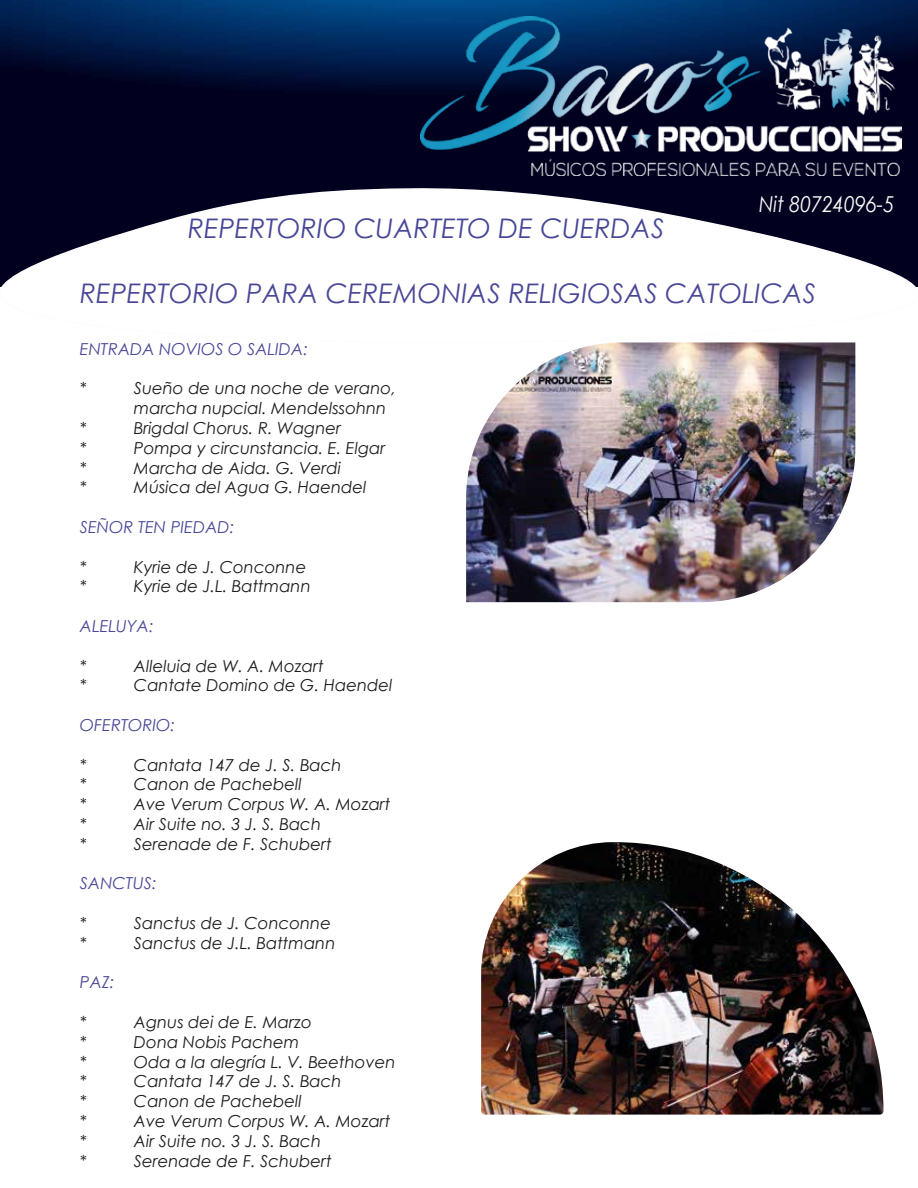
<style>
.page{position:relative;width:918px;height:1188px;background:#fff}
.page>*{position:absolute;margin:0;border:0;box-sizing:border-box;transform-origin:0 0}
.t1{font:italic 27px "Century Gothic";color:#4a4797}
.t2{font:italic 27px "Century Gothic";color:#474697}
.t3{font:italic 21.9px "Century Gothic";color:#fafaf8;scale:.9 1}
.t4{font:italic 16.5px/19.8px "Century Gothic";color:#1c1c1b}
.t5{font:italic 16.5px "Century Gothic";color:#494797}
</style>
<div class="page">
<img style="left:0;top:0;width:918px;height:187px">
<svg style="left:0;top:187px;width:918px;height:175px"></svg>
<img style="left:420px;top:17px;width:482px;height:158px">
<img style="left:466px;top:342px;width:389px;height:260px">
<img style="left:481px;top:842px;width:402px;height:273px">
<h1 class="t2" style="left:188px;top:209px;width:478px">REPERTORIO CUARTETO DE CUERDAS</h1>
<h2 class="t3" style="left:759px;top:189px;width:152px">Nit 80724096-5</h2>
<h1 class="t1" style="left:80px;top:274px;width:738px">REPERTORIO PARA CEREMONIAS RELIGIOSAS CATOLICAS</h1>
<p class="t5" style="left:80px;top:337px;width:230px">ENTRADA NOVIOS O SALIDA:</p>
<p class="t4" style="left:80px;top:378px;width:9px">*</p>
<p class="t4" style="left:134px;top:378px;width:264px">Sueño de una noche de verano, marcha nupcial. Mendelssohnn</p>
<p class="t4" style="left:80px;top:418px;width:9px">*</p>
<p class="t4" style="left:134px;top:418px;width:209px">Brigdal Chorus. R. Wagner</p>
<p class="t4" style="left:80px;top:438px;width:9px">*</p>
<p class="t4" style="left:134px;top:438px;width:253px">Pompa y circunstancia. E. Elgar</p>
<p class="t4" style="left:80px;top:458px;width:9px">*</p>
<p class="t4" style="left:134px;top:458px;width:209px">Marcha de Aida. G. Verdi</p>
<p class="t4" style="left:80px;top:477px;width:9px">*</p>
<p class="t4" style="left:134px;top:477px;width:234px">Música del Agua G. Haendel</p>
<p class="t5" style="left:80px;top:516px;width:156px">SEÑOR TEN PIEDAD:</p>
<p class="t4" style="left:80px;top:557px;width:9px">*</p>
<p class="t4" style="left:134px;top:557px;width:174px">Kyrie de J. Conconne</p>
<p class="t4" style="left:80px;top:576px;width:9px">*</p>
<p class="t4" style="left:134px;top:576px;width:178px">Kyrie de J.L. Battmann</p>
<p class="t5" style="left:80px;top:615px;width:75px">ALELUYA:</p>
<p class="t4" style="left:80px;top:656px;width:9px">*</p>
<p class="t4" style="left:134px;top:656px;width:191px">Alleluia de W. A. Mozart</p>
<p class="t4" style="left:80px;top:675px;width:9px">*</p>
<p class="t4" style="left:134px;top:675px;width:260px">Cantate Domino de G. Haendel</p>
<p class="t5" style="left:80px;top:714px;width:97px">OFERTORIO:</p>
<p class="t4" style="left:80px;top:755px;width:9px">*</p>
<p class="t4" style="left:134px;top:755px;width:209px">Cantata 147 de J. S. Bach</p>
<p class="t4" style="left:80px;top:774px;width:9px">*</p>
<p class="t4" style="left:134px;top:774px;width:169px">Canon de Pachebell</p>
<p class="t4" style="left:80px;top:794px;width:9px">*</p>
<p class="t4" style="left:134px;top:794px;width:258px">Ave Verum Corpus W. A. Mozart</p>
<p class="t4" style="left:80px;top:814px;width:9px">*</p>
<p class="t4" style="left:134px;top:814px;width:189px">Air Suite no. 3 J. S. Bach</p>
<p class="t4" style="left:80px;top:834px;width:9px">*</p>
<p class="t4" style="left:134px;top:834px;width:199px">Serenade de F. Schubert</p>
<p class="t5" style="left:80px;top:872px;width:78px">SANCTUS:</p>
<p class="t4" style="left:80px;top:913px;width:9px">*</p>
<p class="t4" style="left:134px;top:913px;width:199px">Sanctus de J. Conconne</p>
<p class="t4" style="left:80px;top:933px;width:9px">*</p>
<p class="t4" style="left:134px;top:933px;width:203px">Sanctus de J.L. Battmann</p>
<p class="t5" style="left:80px;top:971px;width:36px">PAZ:</p>
<p class="t4" style="left:80px;top:1012px;width:9px">*</p>
<p class="t4" style="left:134px;top:1012px;width:180px">Agnus dei de E. Marzo</p>
<p class="t4" style="left:80px;top:1032px;width:9px">*</p>
<p class="t4" style="left:134px;top:1032px;width:167px">Dona Nobis Pachem</p>
<p class="t4" style="left:80px;top:1052px;width:9px">*</p>
<p class="t4" style="left:134px;top:1052px;width:263px">Oda a la alegría L. V. Beethoven</p>
<p class="t4" style="left:80px;top:1071px;width:9px">*</p>
<p class="t4" style="left:134px;top:1071px;width:209px">Cantata 147 de J. S. Bach</p>
<p class="t4" style="left:80px;top:1091px;width:9px">*</p>
<p class="t4" style="left:134px;top:1091px;width:169px">Canon de Pachebell</p>
<p class="t4" style="left:80px;top:1111px;width:9px">*</p>
<p class="t4" style="left:134px;top:1111px;width:258px">Ave Verum Corpus W. A. Mozart</p>
<p class="t4" style="left:80px;top:1131px;width:9px">*</p>
<p class="t4" style="left:134px;top:1131px;width:189px">Air Suite no. 3 J. S. Bach</p>
<p class="t4" style="left:80px;top:1151px;width:9px">*</p>
<p class="t4" style="left:134px;top:1151px;width:199px">Serenade de F. Schubert</p>
</div>
